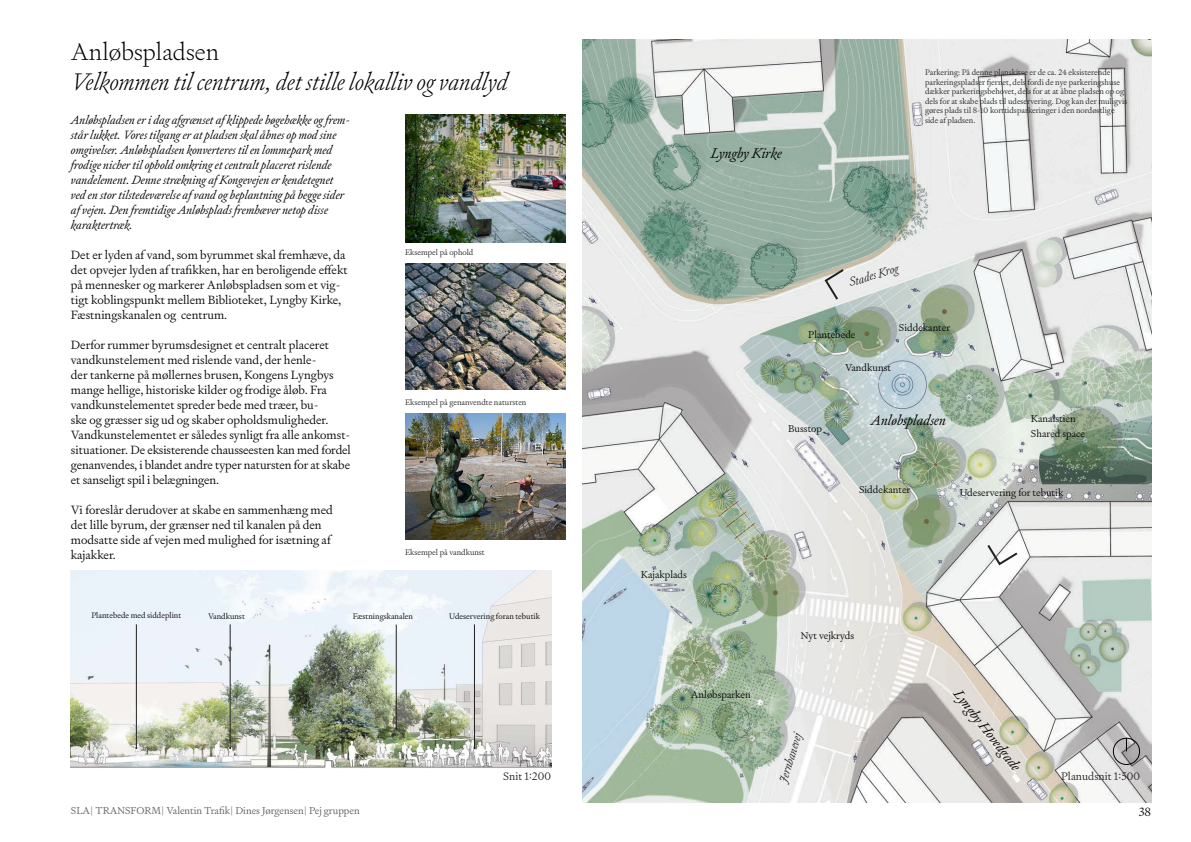
<style>
.page{position:relative;width:1191px;height:842px;background:#fff}
.page>*{position:absolute;margin:0;border:0;box-sizing:border-box;transform-origin:0 0}
.Heading_2{font:italic 200 24px "Signifier";color:#000001}
.Heading_2-2{font:200 24px "Signifier";color:#000001}
.t1{font:italic 300 14px "Signifier";color:#000001}
.t2{font:300 12px/15px "Signifier";color:#000}
.t3{font:italic 300 12px/15px "Signifier";color:#000}
.t4{font:italic 200 12px "Signifier";color:#000001}
.Page_info{font:300 12px "Signifier";color:#000001}
.Note{font:300 11px "Signifier";color:#231f20}
.t5{font:300 10px "Signifier";color:#000001}
.t6{font:300 10px "Signifier";color:#57585a}
.Note_black{font:300 8px/9.6px "Signifier";color:#231f20}
.t7{font:300 8px "Signifier";color:#000001}
</style>
<div class="page">
<img style="left:583px;top:40px;width:568px;height:762px">
<div style="left:1113px;top:738px;width:27px;height:27px;border:1px solid #000;border-radius:50%"></div>
<svg style="left:1126px;top:738px;width:1px;height:13px"></svg>
<img style="left:71px;top:570px;width:480px;height:199px">
<svg style="left:823px;top:267px;width:23px;height:35px"></svg>
<svg style="left:985px;top:543px;width:34px;height:24px"></svg>
<hr style="left:230px;top:624px;width:1px;height:124px;background:#231f20">
<hr style="left:136px;top:624px;width:1px;height:124px;background:#231f20">
<hr style="left:396px;top:625px;width:1px;height:103px;background:#231f20">
<hr style="left:474px;top:624px;width:1px;height:124px;background:#231f20">
<img style="left:405px;top:413px;width:161px;height:127px">
<img style="left:405px;top:263px;width:161px;height:127px">
<img style="left:405px;top:115px;width:161px;height:127px">
<p class="Heading_2-2" style="left:71px;top:37px;width:150px">Anløbspladsen</p>
<p class="Heading_2" style="left:71px;top:67px;width:439px">Velkommen til centrum, det stille lokalliv og vandlyd</p>
<p class="t3" style="left:71px;top:112px;width:281px">Anløbspladsen er i dag afgrænset af klippede bøgehække og frem&shy;står lukket. Vores tilgang er at pladsen skal åbnes op mod sine omgivelser. Anløbspladsen konverteres til en lommepark med frodige nicher til ophold omkring et centralt placeret rislende vandelement. Denne strækning af Kongevejen er kendetegnet ved en stor tilstedeværelse af vand og beplantning på begge sider af vejen. Den fremtidige Anløbsplads fremhæver netop disse karaktertræk.</p>
<p class="t2" style="left:71px;top:247px;width:278px">Det er lyden af vand, som byrummet skal fremhæve, da det opvejer lyden af trafikken, har en beroligende effekt på mennesker og markerer Anløbspladsen som et vig&shy;tigt koblingspunkt mellem Biblioteket, Lyngby Kirke, Fæstningskanalen og centrum.</p>
<p class="t2" style="left:71px;top:337px;width:281px">Derfor rummer byrumsdesignet et centralt placeret vandkunstelement med rislende vand, der henle-<br>der tankerne på møllernes brusen, Kongens Lyngbys mange hellige, historiske kilder og frodige åløb. Fra vandkunstelementet spreder bede med træer, bu-<br>ske og græsser sig ud og skaber opholdsmuligheder.<br>Vandkunstelementet er således synligt fra alle ankomst&shy;situationer. De eksisterende chausseesten kan med fordel genanvendes, i blandet andre typer natursten for at skabe et sanseligt spil i belægningen.</p>
<p class="t2" style="left:71px;top:502px;width:263px">Vi foreslår derudover at skabe en sammenhæng med det lille byrum, der grænser ned til kanalen på den modsatte side af vejen med mulighed for isætning af kajakker.</p>
<p class="Note_black" style="left:405px;top:247px;width:70px">Eksempel på ophold</p>
<p class="Note_black" style="left:405px;top:397px;width:123px">Eksempel på genanvendte natursten</p>
<p class="Note_black" style="left:405px;top:547px;width:81px">Eksempel på vandkunst</p>
<p class="t7" style="left:91px;top:610px;width:91px">Plantebede med siddeplint</p>
<p class="t7" style="left:208px;top:611px;width:38px">Vandkunst</p>
<p class="t7" style="left:353px;top:611px;width:62px">Fæstningskanalen</p>
<p class="t7" style="left:449px;top:611px;width:92px">Udeservering foran tebutik</p>
<p class="t1" style="left:711px;top:144px;width:72px">Lyngby Kirke</p>
<p class="Note_black" style="left:925px;top:67px;width:204px">Parkering: På denne planskitse er de ca. 24 eksisterende parkeringspladser fjernet, dels fordi de nye parkeringshuse dækker parkeringsbehovet, dels for at at åbne pladsen op og dels for at skabe plads til udeservering. Dog kan der muligvis gøres plads til 8-10 korttidsparkeringer i den nordøstlige side af pladsen.</p>
<p class="t5" style="left:641px;top:568px;width:47px">Kajakplads</p>
<p class="t4" style="left:847px;top:275px;width:53px;rotate:-17deg">Stades Krog</p>
<p class="t5" style="left:808px;top:328px;width:49px">Plantebede</p>
<p class="t5" style="left:899px;top:321px;width:53px">Siddekanter</p>
<p class="t5" style="left:845px;top:361px;width:48px">Vandkunst</p>
<p class="t5" style="left:788px;top:423px;width:35px">Busstop</p>
<p class="t1" style="left:871px;top:412px;width:76px">Anløbspladsen</p>
<p class="t5" style="left:1031px;top:412px;width:46px">Kanalstien</p>
<p class="t5" style="left:1031px;top:427px;width:56px">Shared space</p>
<p class="t5" style="left:859px;top:483px;width:53px">Siddekanter</p>
<p class="t5" style="left:960px;top:486px;width:105px">Udeservering for tebutik</p>
<p class="t5" style="left:801px;top:629px;width:55px">Nyt vejkryds</p>
<p class="t1" style="left:964px;top:686px;width:101px;rotate:52deg">Lyngby Hovedgade</p>
<p class="t5" style="left:691px;top:688px;width:61px">Anløbsparken</p>
<p class="t4" style="left:775px;top:780px;width:53px;rotate:-73deg">Jernbanevej</p>
<p class="Note" style="left:503px;top:769px;width:49px">Snit 1:200</p>
<p class="Note" style="left:1061px;top:769px;width:80px">Planudsnit 1:500</p>
<p class="t6" style="left:71px;top:805px;width:290px">SLA| TRANSFORM| Valentin Trafik| Dines Jørgensen| Pej gruppen</p>
<p class="Page_info" style="left:1138px;top:804px;width:14px">38</p>
</div>
